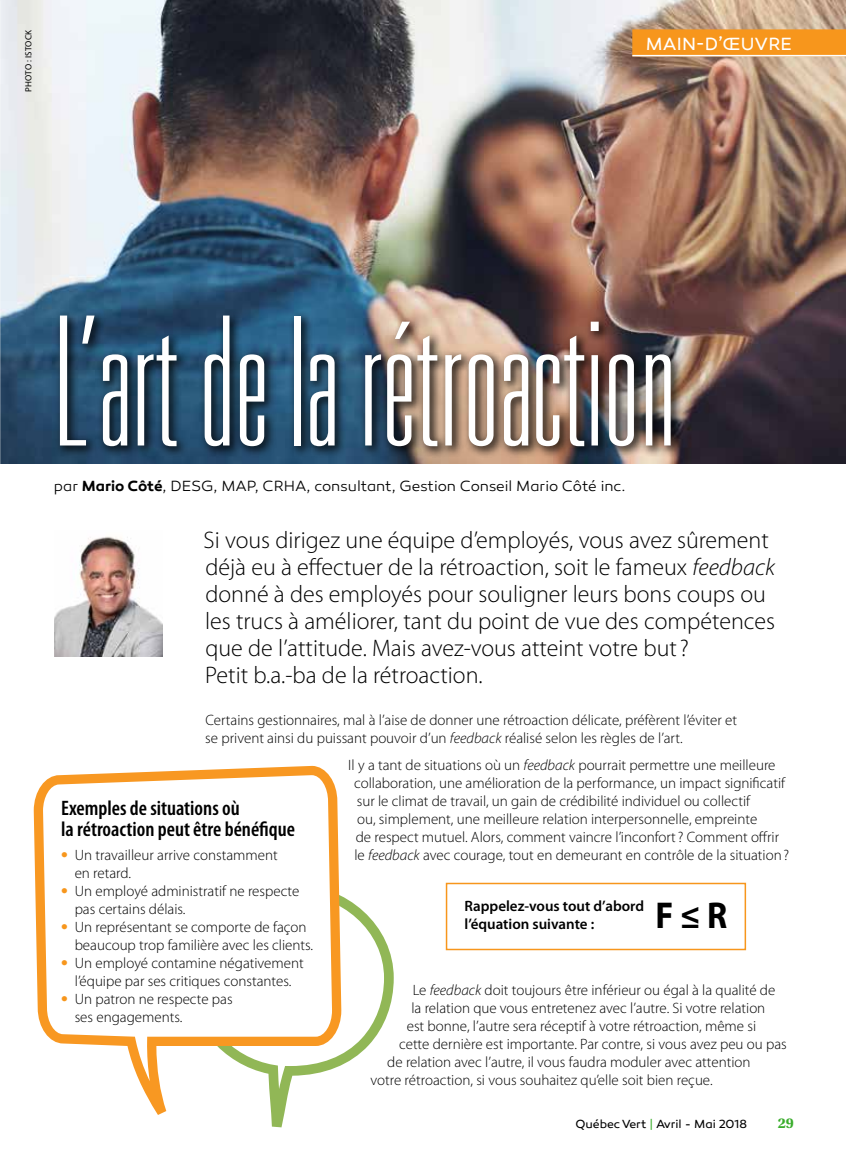
<style>
.page{position:relative;width:846px;height:1161px;background:#fff}
.page>*{position:absolute;margin:0;border:0;box-sizing:border-box;transform-origin:0 0}
.t1{font:100 ultra-condensed 180px "Univers LT Std";color:#fff}
.t2{font:700 37.5px "Myriad Pro";color:#000;scale:.91 1}
.t3{font:300 24px/27px "Myriad Pro";color:#000}
.t4{font:600 condensed 21px/21px "Myriad Pro";color:#000}
.t5{font:18px "Canaro";letter-spacing:.01em;color:#fff}
.t6{font:300 15px/18px "Myriad Pro";color:#000}
.t7{font:300 15px "Canaro";letter-spacing:-.005em;color:#000}
.t8{font:600 15px/18px "Myriad Pro";color:#000}
.t9{font:700 15px "Utopia Std";color:#3aad2c}
.t10{font:12px "Canaro";letter-spacing:-.005em;color:#000}
.t11{font:9px "Myriad Pro";letter-spacing:.02em;color:#000}
.s1{font-weight:600}
.s2{font-style:italic}
.s3{color:#3aad2c}
</style>
<div class="page">
<img style="left:0;top:0;width:846px;height:464px">
<svg style="left:271px;top:896px;width:123px;height:231px"></svg>
<svg style="left:34px;top:766px;width:307px;height:349px"></svg>
<svg style="left:43px;top:775px;width:289px;height:306px"></svg>
<div style="left:53px;top:310px;width:631px;height:149px;background:#000;opacity:.8"></div>
<div style="left:446px;top:883px;width:300px;height:67px;border:2px solid #f7961c"></div>
<div style="left:632px;top:29px;width:214px;height:27px;background:#f7961c"></div>
<hr style="left:632px;top:55px;width:214px;height:1px;background:#fff">
<img style="left:55px;top:536px;width:108px;height:120px">
<svg style="left:62px;top:852px;width:5px;height:5px"></svg>
<svg style="left:62px;top:888px;width:5px;height:5px"></svg>
<svg style="left:62px;top:924px;width:5px;height:5px"></svg>
<svg style="left:62px;top:960px;width:5px;height:5px"></svg>
<svg style="left:62px;top:996px;width:5px;height:5px"></svg>
<p class="t11" style="left:23px;top:92px;width:63px;rotate:-90deg">PHOTO : ISTOCK</p>
<p class="t5" style="left:646px;top:34px;width:148px">MAIN-D’ŒUVRE</p>
<h1 class="t1" style="left:54px;top:290px;width:624px">L’art de la rétroaction</h1>
<p class="t7" style="left:54px;top:477px;width:573px">par <span class="s1">Mario Côté</span>, DESG, MAP, CRHA, consultant, Gestion Conseil Mario Côté inc.</p>
<p class="t3" style="left:204px;top:526px;width:573px">Si vous dirigez une équipe d’employés, vous avez sûrement déjà eu à effectuer de la rétroaction, soit le fameux <span class="s2">feedback </span>donné à des employés pour souligner leurs bons coups ou les trucs à améliorer, tant du point de vue des compétences que de l’attitude. Mais avez-vous atteint votre but?<br>Petit b.a.-ba de la rétroaction.</p>
<p class="t6" style="left:205px;top:710px;width:533px">Certains gestionnaires, mal à l’aise de donner une rétroaction délicate, préfèrent l’éviter et se privent ainsi du puissant pouvoir d’un <span class="s2">feedback</span> réalisé selon les règles de l’art.</p>
<p class="t6" style="left:354px;top:755px;width:437px;text-indent:-6px">Il y a tant de situations où un <span class="s2">feedback</span> pourrait permettre une meilleure collaboration, une amélioration de la performance, un impact significatif sur le climat de travail, un gain de crédibilité individuel ou collectif<br>ou, simplement, une meilleure relation interpersonnelle, empreinte<br>de respect mutuel. Alors, comment vaincre l’inconfort? Comment offrir le <span class="s2">feedback</span> avec courage, tout en demeurant en contrôle de la situation?</p>
<p class="t8" style="left:465px;top:897px;width:181px">Rappelez-vous tout d’abord l’équation suivante :</p>
<h2 class="t2" style="left:655px;top:891px;width:81px">F ≤ R</h2>
<h3 class="t4" style="left:61px;top:797px;width:235px">Exemples de situations où<br>la rétroaction peut être bénéfique</h3>
<p class="t6" style="left:75px;top:845px;width:240px">Un travailleur arrive constamment<br>en retard.<br>Un employé administratif ne respecte pas certains délais.<br>Un représentant se comporte de façon beaucoup trop familière avec les clients.<br>Un employé contamine négativement l’équipe par ses critiques constantes.<br>Un patron ne respecte pas<br>ses engagements.</p>
<p class="t6" style="left:413px;top:980px;width:364px">Le <span class="s2">feedback</span> doit toujours être inférieur ou égal à la qualité de</p>
<p class="t6" style="left:411px;top:998px;width:355px">la relation que vous entretenez avec l’autre. Si votre relation</p>
<p class="t6" style="left:407px;top:1016px;width:351px">est bonne, l’autre sera réceptif à votre rétroaction, même si</p>
<p class="t6" style="left:399px;top:1034px;width:389px">cette dernière est importante. Par contre, si vous avez peu ou pas</p>
<p class="t6" style="left:387px;top:1052px;width:365px">de relation avec l’autre, il vous faudra moduler avec attention</p>
<p class="t6" style="left:371px;top:1070px;width:344px">votre rétroaction, si vous souhaitez qu’elle soit bien reçue.</p>
<p class="t10" style="left:576px;top:1116px;width:173px">Québec Vert <span class="s3">|</span> Avril - Mai 2018</p>
<p class="t9" style="left:778px;top:1115px;width:17px">29</p>
</div>
